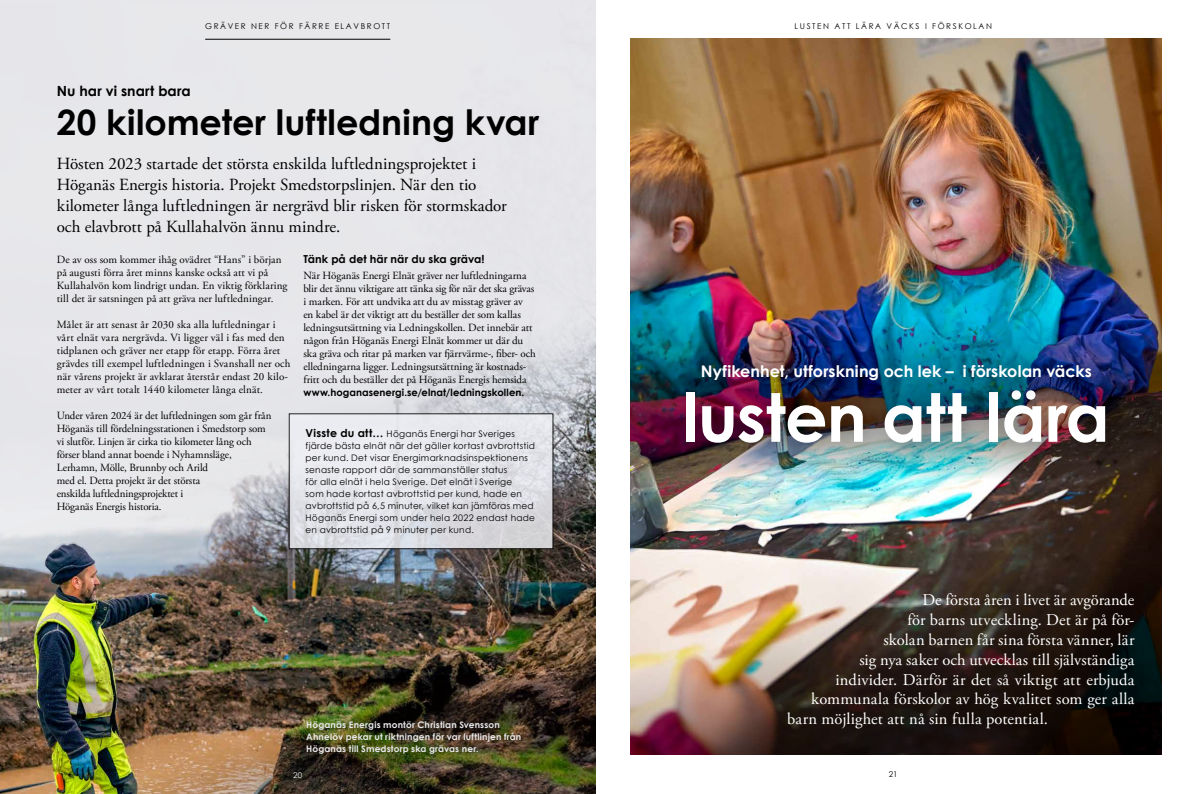
<style>
.page{position:relative;width:1191px;height:794px;background:#fff}
.page>*{position:absolute;margin:0;border:0;box-sizing:border-box;transform-origin:0 0}
.t1{font:700 67px "Century Gothic";letter-spacing:-.005em;color:#fff}
.t2{font:700 35px "Century Gothic";letter-spacing:.005em;color:#000}
.t3{font:17px/21px "Adobe Garamond Pro";color:#000}
.t4{font:16.5px "Adobe Garamond Pro";letter-spacing:.005em;color:#fff}
.t5{font:700 16px "Century Gothic";letter-spacing:.005em;color:#fff}
.t6{font:700 14px "Century Gothic";letter-spacing:.005em;color:#000}
.t7{font:11px/13px "Adobe Garamond Pro";color:#000}
.t8{font:700 11px "Century Gothic";letter-spacing:.005em;color:#000}
.t9{font:700 10px "Century Gothic";letter-spacing:.005em;color:#000}
.t10{font:9px/12px "Century Gothic";letter-spacing:.03em;color:#000}
.t11{font:700 9px/12px "Century Gothic";letter-spacing:.02em;color:#e8e8eb}
.t12{font:8px "Century Gothic";letter-spacing:.2em;color:#000}
.t13{font:8px "Century Gothic";color:#fff}
.s1{font-weight:700;font-size:11px}
</style>
<div class="page">
<img style="left:0;top:601px;width:595px;height:74px">
<img style="left:630px;top:39px;width:531px;height:483px">
<img style="left:630px;top:318px;width:531px;height:162px">
<img style="left:0;top:0;width:596px;height:601px">
<svg style="left:0;top:0;width:595px;height:534px;background:#e2e2e6"></svg>
<div style="left:289px;top:414px;width:264px;height:135px;background:linear-gradient(to bottom,#edeef3,#d8d8dd)"></div>
<hr style="left:205px;top:39px;width:185px;height:1px;background:#000">
<img style="left:630px;top:522px;width:531px;height:232px">
<div style="left:773px;top:579px;width:387px;height:175px;background:#000;opacity:.81"></div>
<div style="left:667px;top:373px;width:464px;height:95px;background:#000;opacity:.4"></div>
<div style="left:684px;top:348px;width:431px;height:57px;background:#000;opacity:.47"></div>
<img style="left:0;top:675px;width:595px;height:119px">
<p class="t12" style="left:205px;top:21px;width:187px">GRÄVER NER FÖR FÄRRE ELAVBROTT</p>
<p class="t6" style="left:57px;top:80px;width:135px">Nu har vi snart bara</p>
<h2 class="t2" style="left:57px;top:95px;width:484px">20 kilometer luftledning kvar</h2>
<p class="t3" style="left:57px;top:154px;width:451px">Hösten 2023 startade det största enskilda luftledningsprojektet i Höganäs Energis historia. Projekt Smedstorpslinjen. När den tio kilometer långa luftledningen är nergrävd blir risken för stormskador och elavbrott på Kullahalvön ännu mindre.</p>
<p class="t7" style="left:57px;top:253px;width:232px">De av oss som kommer ihåg ovädret “Hans” i början på augusti förra året minns kanske också att vi på Kullahalvön kom lindrigt undan. En viktig förklaring till det är satsningen på att gräva ner luftledningar.</p>
<p class="t7" style="left:57px;top:318px;width:235px">Målet är att senast år 2030 ska alla luftledningar i vårt elnät vara nergrävda. Vi ligger väl i fas med den tidplanen och gräver ner etapp för etapp. Förra året grävdes till exempel luftledningen i Svanshall ner och när vårens projekt är avklarat återstår endast 20 kilo&shy;meter av vårt totalt 1440 kilometer långa elnät.</p>
<p class="t7" style="left:57px;top:409px;width:216px">Under våren 2024 är det luftledningen som går från Höganäs till fördelningsstationen i Smedstorp som vi slutför. Linjen är cirka tio kilometer lång och förser bland annat boende i Nyhamnsläge, Lerhamn, Mölle, Brunnby och Arild<br>med el. Detta projekt är det största<br>enskilda luftledningsprojektet i<br>Höganäs Energis historia.</p>
<p class="t8" style="left:303px;top:251px;width:183px">Tänk på det här när du ska gräva!</p>
<p class="t7" style="left:303px;top:269px;width:234px">När Höganäs Energi Elnät gräver ner luftledningarna blir det ännu viktigare att tänka sig för när det ska grävas i marken. För att undvika att du av misstag gräver av<br>en kabel är det viktigt att du beställer det som kallas ledningsutsättning via Ledningskollen. Det innebär att någon från Höganäs Energi Elnät kommer ut där du ska gräva och ritar på marken var fjärrvärme-, fiber- och elledningarna ligger. Ledningsutsättning är kostnads&shy;fritt och du beställer det på Höganäs Energis hemsida</p>
<p class="t9" style="left:303px;top:385px;width:222px">www.hoganasenergi.se/elnat/ledningskollen.</p>
<p class="t10" style="left:305px;top:427px;width:231px"><span class="s1">Visste du att…</span> Höganäs Energi har Sveriges fjärde bästa elnät när det gäller kortast avbrottstid per kund. Det visar Energimarknadsinspektionens senaste rapport där de sammanställer status<br>för alla elnät i hela Sverige. Det elnät i Sverige<br>som hade kortast avbrottstid per kund, hade en avbrottstid på 6,5 minuter, vilket kan jämföras med Höganäs Energi som under hela 2022 endast hade en avbrottstid på 9 minuter per kund.</p>
<p class="t11" style="left:306px;top:718px;width:216px">Höganäs Energis montör Christian Svensson<br>Ahnelöv pekar ut riktningen för var luftlinjen från<br>Höganäs till Smedstorp ska grävas ner.</p>
<p class="t13" style="left:293px;top:769px;width:11px">20</p>
<p class="t12" style="left:794px;top:21px;width:199px">LUSTEN ATT LÄRA VÄCKS I FÖRSKOLAN</p>
<h3 class="t5" style="left:701px;top:359px;width:392px">Nyfikenhet, utforskning och lek – i förskolan väcks</h3>
<h1 class="t1" style="left:682px;top:366px;width:429px">lusten att lära</h1>
<h3 class="t4" style="left:922px;top:590px;width:213px">De första åren i livet är avgörande</h3>
<h3 class="t4" style="left:907px;top:610px;width:229px">för barns utveckling. Det är på för-</h3>
<h3 class="t4" style="left:883px;top:630px;width:253px">skolan barnen får sina första vänner, lär</h3>
<h3 class="t4" style="left:859px;top:649px;width:276px">sig nya saker och utvecklas till självständiga</h3>
<h3 class="t4" style="left:835px;top:669px;width:300px">individer. Därför är det så viktigt att erbjuda</h3>
<h3 class="t4" style="left:811px;top:689px;width:324px">kommunala förskolor av hög kvalitet som ger alla</h3>
<h3 class="t4" style="left:787px;top:709px;width:262px">barn möjlighet att nå sin fulla potential.</h3>
<p class="t12" style="left:889px;top:768px;width:10px">21</p>
</div>
